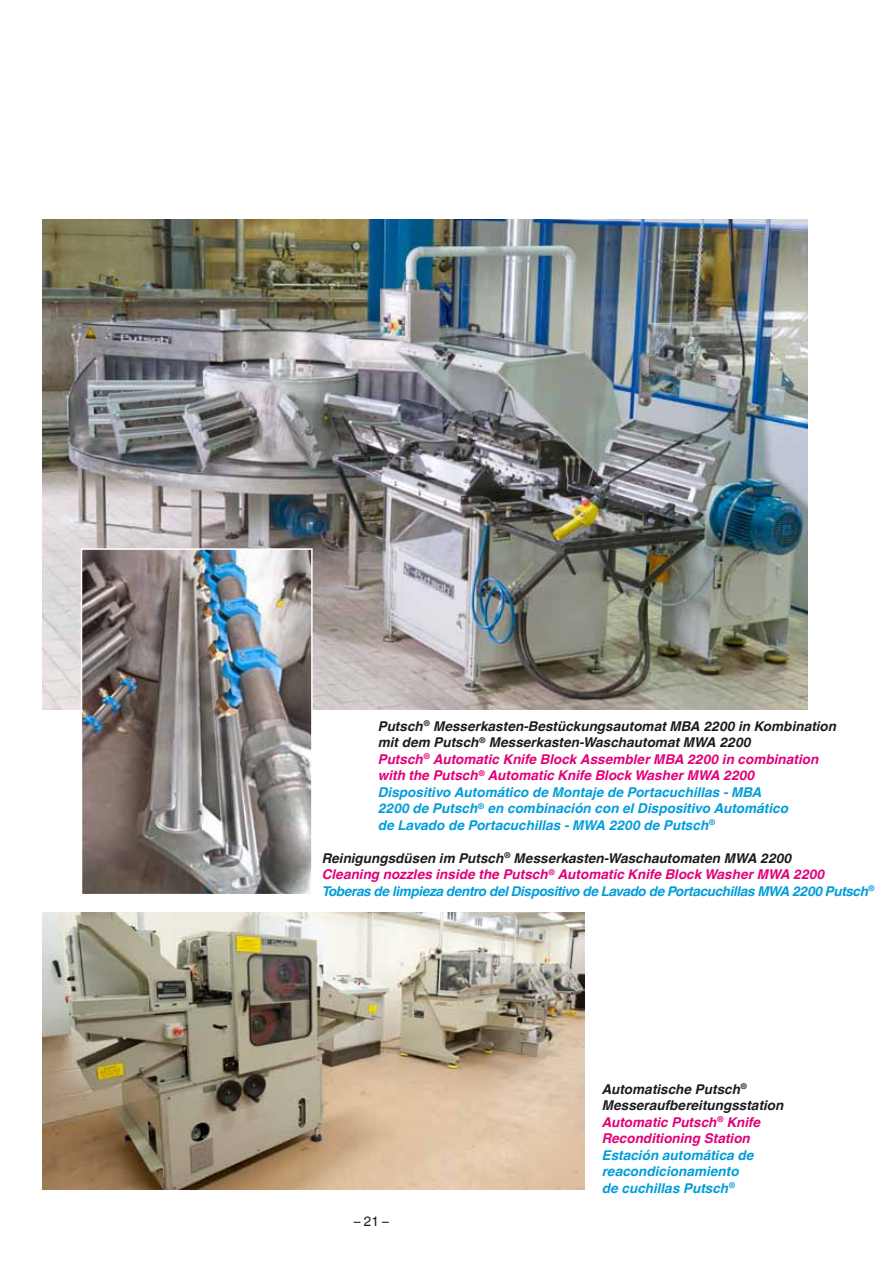
<style>
.page{position:relative;width:893px;height:1263px;background:#fff}
.page>*{position:absolute;margin:0;border:0;box-sizing:border-box;transform-origin:0 0}
.t1{font:italic 700 13.5px/16.5px "Helvetica Linotype";color:#009dda}
.t2{font:italic 700 13.5px/16.5px "Helvetica Linotype";color:#1b1c20}
.t3{font:13.5px "Helvetica Linotype";color:#1b1c20}
.s1{color:#1b1c20}
.s2{color:#e10079}
</style>
<div class="page">
<img style="left:43px;top:220px;width:765px;height:489px">
<img style="left:43px;top:912px;width:541px;height:278px">
<img style="left:84px;top:551px;width:226px;height:341px">
<div style="left:81px;top:548px;width:232px;height:347px;border:2px solid #fff"></div>
<p class="t1" style="left:378px;top:718px;width:460px"><span class="s1">Putsch</span><sup>®</sup> <span class="s1">Messerkasten-Bestückungsautomat MBA 2200 in Kombination mit dem Putsch</span><sup>®</sup> <span class="s1">Messerkasten-Waschautomat MWA 2200<br></span><span class="s2">Putsch</span><sup>®</sup> <span class="s2">Automatic Knife Block Assembler MBA 2200 in combination with the Putsch</span><sup>®</sup> <span class="s2">Automatic Knife Block Washer MWA 2200<br></span>Dispositivo Automático de Montaje de Portacuchillas - MBA<br>2200 de Putsch<sup>®</sup> en combinación con el Dispositivo Automático<br>de Lavado de Portacuchillas - MWA 2200 de Putsch<sup>®</sup></p>
<p class="t1" style="left:322px;top:850px;width:554px"><span class="s1">Reinigungsdüsen im Putsch</span><sup>®</sup> <span class="s1">Messerkasten-Waschautomaten MWA 2200<br></span><span class="s2">Cleaning nozzles inside the Putsch</span><sup>®</sup> <span class="s2">Automatic Knife Block Washer MWA 2200<br></span>Toberas de limpieza dentro del Dispositivo de Lavado de Portacuchillas MWA 2200 Putsch<sup>®</sup></p>
<p class="t3" style="left:354px;top:1213px;width:37px">– 21 –</p>
<p class="t2" style="left:602px;top:1081px;width:183px">Automatische Putsch<sup>®<br></sup>Messeraufbereitungsstation<br><span class="s2">Automatic Putsch</span><sup>®</sup> <span class="s2">Knife<br>Reconditioning Station</span></p>
<p class="t1" style="left:602px;top:1147px;width:153px">Estación automática de reacondicionamiento de cuchillas Putsch<sup>®</sup></p>
</div>
